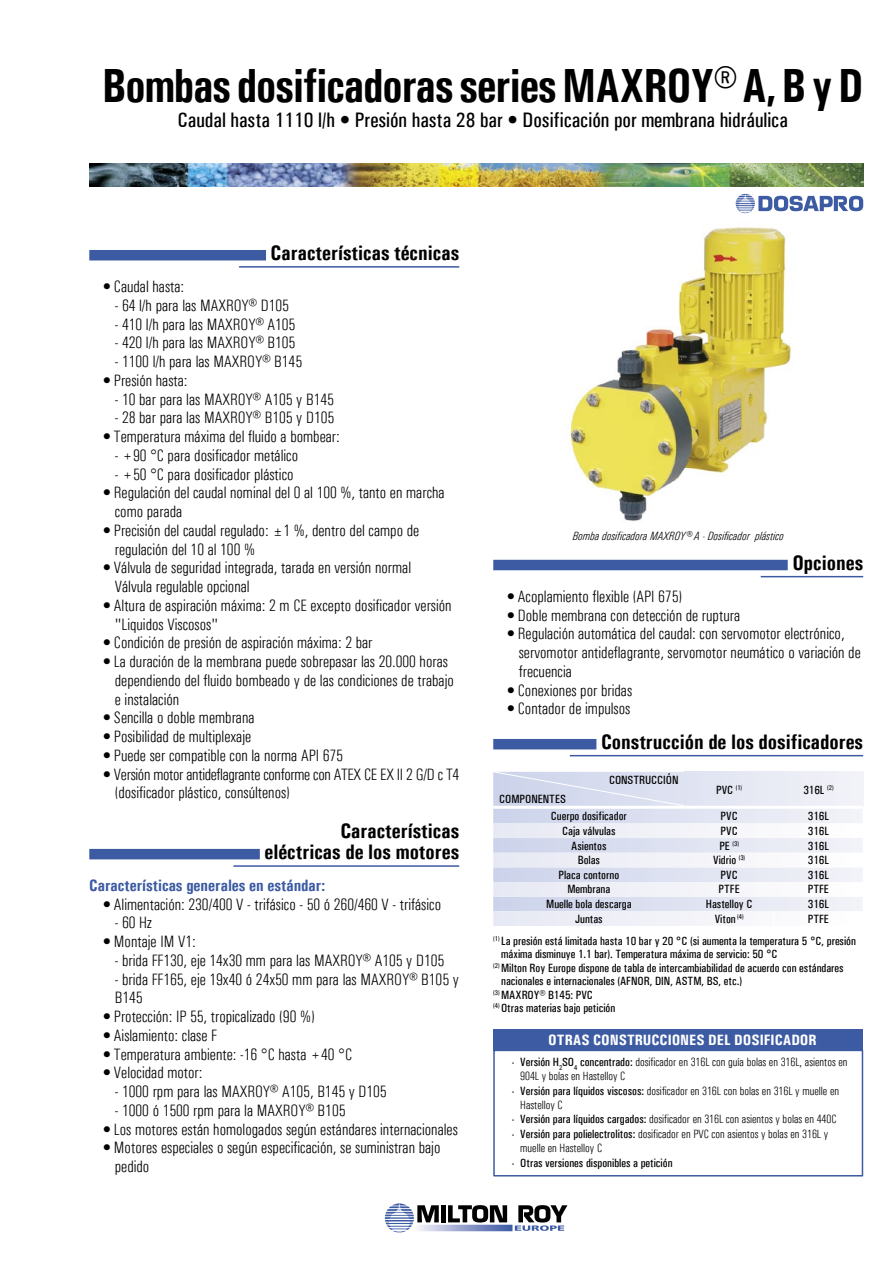
<style>
.page{position:relative;width:893px;height:1263px;background:#fff}
.page>*{position:absolute;margin:0;border:0;box-sizing:border-box;transform-origin:0 0}
.t1{font:700 48px "Univers Condensed";letter-spacing:-.02em;color:#000;scale:.95 1}
.t2{font:700 21px/21px "Univers Condensed";color:#000;text-align:right}
.t3{font:500 21px "Univers Condensed";color:#000}
.t4{font:300 condensed 16.5px/18.8px "Univers";color:#000}
.t5{font:300 condensed 16.5px/18.8px "Univers";letter-spacing:-.02em;color:#000}
.t6{font:700 16.5px "Univers Condensed";color:#3c5ba3}
.t7{font:700 15px "Univers Condensed";color:#fff;scale:1.04 1}
.t8{font:500 12px/22px "Univers Condensed";color:#000}
.t9{font:300 condensed 12px/14.4px "Univers";color:#000}
.t10{font:italic 300 condensed 12px "Univers";color:#000}
.t11{font:500 6.9px "Univers Condensed";color:#000}
.s1{font-size:12px}
.s2{font-family:"Univers Condensed";font-weight:500;font-stretch:normal}
</style>
<div class="page">
<img style="left:563px;top:227px;width:228px;height:294px">
<div style="left:89px;top:250px;width:177px;height:10px;background:#3c5ba3"></div>
<svg style="left:239px;top:266px;width:221px;height:2px"></svg>
<div style="left:89px;top:849px;width:171px;height:10px;background:#3c5ba3"></div>
<svg style="left:233px;top:865px;width:227px;height:2px"></svg>
<div style="left:493px;top:560px;width:295px;height:10px;background:#3c5ba3"></div>
<svg style="left:760px;top:575px;width:104px;height:3px"></svg>
<svg style="left:736px;top:194px;width:127px;height:19px"></svg>
<div style="left:493px;top:739px;width:103px;height:10px;background:#3c5ba3"></div>
<svg style="left:493px;top:772px;width:371px;height:154px"></svg>
<svg style="left:569px;top:754px;width:295px;height:3px"></svg>
<div style="left:493px;top:1029px;width:370px;height:21px;background:#3c5ba3"></div>
<div style="left:493px;top:1050px;width:370px;height:126px;border:2px solid #3c5ba3"></div>
<img style="left:89px;top:163px;width:774px;height:23px">
<svg style="left:385px;top:1203px;width:182px;height:29px"></svg>
<h1 class="t1" style="left:102px;top:56px;width:803px">Bombas dosificadoras series MAXROY® A, B y D</h1>
<p class="t3" style="left:177px;top:107px;width:612px">Caudal hasta 1110 l/h • Presión hasta 28 bar • Dosificación por membrana hidráulica</p>
<p class="t2" style="left:271px;top:243px;width:190px">Características técnicas</p>
<p class="t4" style="left:102px;top:277px;width:84px">•Caudal hasta:</p>
<p class="t4" style="left:115px;top:296px;width:176px">- 64 l/h para las MAXROY® D105</p>
<p class="t4" style="left:115px;top:315px;width:182px">- 410 l/h para las MAXROY® A105</p>
<p class="t4" style="left:115px;top:333px;width:182px">- 420 l/h para las MAXROY® B105</p>
<p class="t4" style="left:115px;top:352px;width:189px">- 1100 l/h para las MAXROY® B145</p>
<p class="t4" style="left:102px;top:371px;width:87px">•Presión hasta:</p>
<p class="t4" style="left:115px;top:390px;width:221px">- 10 bar para las MAXROY® A105 y B145</p>
<p class="t4" style="left:115px;top:408px;width:221px">- 28 bar para las MAXROY® B105 y D105</p>
<p class="t4" style="left:102px;top:427px;width:239px">•Temperatura máxima del fluido a bombear:</p>
<p class="t4" style="left:115px;top:446px;width:185px">- +90 °C para dosificador metálico</p>
<p class="t4" style="left:115px;top:465px;width:180px">- +50 °C para dosificador plástico</p>
<p class="t4" style="left:115px;top:483px;width:331px;text-indent:-13px">•Regulación del caudal nominal del 0 al 100 %, tanto en marcha como parada</p>
<p class="t4" style="left:115px;top:521px;width:306px;text-indent:-13px">•Precisión del caudal regulado: ±1 %, dentro del campo de regulación del 10 al 100 %</p>
<p class="t4" style="left:115px;top:558px;width:298px;text-indent:-13px">•Válvula de seguridad integrada, tarada en versión normal<br>Válvula regulable opcional</p>
<p class="t4" style="left:115px;top:596px;width:338px;text-indent:-13px">•Altura de aspiración máxima: 2 m CE excepto dosificador versión "Liquidos Viscosos"</p>
<p class="t4" style="left:102px;top:633px;width:272px">•Condición de presión de aspiración máxima: 2 bar</p>
<p class="t4" style="left:115px;top:652px;width:341px;text-indent:-13px">•La duración de la membrana puede sobrepasar las 20.000 horas dependiendo del fluido bombeado y de las condiciones de trabajo e instalación</p>
<p class="t4" style="left:102px;top:708px;width:154px">•Sencilla o doble membrana</p>
<p class="t4" style="left:102px;top:727px;width:151px">•Posibilidad de multiplexaje</p>
<p class="t4" style="left:102px;top:746px;width:242px">•Puede ser compatible con la norma API 675</p>
<p class="t5" style="left:115px;top:765px;width:346px;text-indent:-13px">•Versión motor antideflagrante conforme con ATEX CE EX II 2 G/D c T4 (dosificador plástico, consúltenos)</p>
<p class="t2" style="left:264px;top:820px;width:196px">Características eléctricas de los motores</p>
<p class="t6" style="left:89px;top:875px;width:237px">Características generales en estándar:</p>
<p class="t4" style="left:102px;top:895px;width:341px">•Alimentación: 230/400 V - trifásico - 50 ó 260/460 V - trifásico</p>
<p class="t4" style="left:115px;top:913px;width:38px">- 60 Hz</p>
<p class="t4" style="left:102px;top:932px;width:95px">•Montaje IM V1:</p>
<p class="t4" style="left:115px;top:951px;width:331px">- brida FF130, eje 14x30 mm para las MAXROY® A105 y D105</p>
<p class="t4" style="left:115px;top:970px;width:345px">- brida FF165, eje 19x40 ó 24x50 mm para las MAXROY® B105 y<br>B145</p>
<p class="t4" style="left:102px;top:1007px;width:214px">•Protección: IP 55, tropicalizado (90 %)</p>
<p class="t4" style="left:102px;top:1026px;width:116px">•Aislamiento: clase F</p>
<p class="t4" style="left:102px;top:1045px;width:251px">•Temperatura ambiente: -16 °C hasta +40 °C</p>
<p class="t4" style="left:102px;top:1063px;width:102px">•Velocidad motor:</p>
<p class="t4" style="left:115px;top:1082px;width:273px">- 1000 rpm para las MAXROY® A105, B145 y D105</p>
<p class="t4" style="left:115px;top:1101px;width:232px">- 1000 ó 1500 rpm para la MAXROY® B105</p>
<p class="t4" style="left:102px;top:1120px;width:357px">•Los motores están homologados según estándares internacionales</p>
<p class="t4" style="left:115px;top:1138px;width:327px;text-indent:-13px">•Motores especiales o según especificación, se suministran bajo pedido</p>
<p class="t10" style="left:573px;top:529px;width:213px">Bomba dosificadora MAXROY® A - Dosificador plástico</p>
<p class="t2" style="left:792px;top:552px;width:72px">Opciones</p>
<p class="t4" style="left:506px;top:587px;width:178px">•Acoplamiento flexible (API 675)</p>
<p class="t4" style="left:506px;top:606px;width:236px">•Doble membrana con detección de ruptura</p>
<p class="t4" style="left:519px;top:624px;width:344px;text-indent:-13px">•Regulación automática del caudal: con servomotor electrónico, servomotor antideflagrante, servomotor neumático o variación de frecuencia</p>
<p class="t4" style="left:506px;top:681px;width:128px">•Conexiones por bridas</p>
<p class="t4" style="left:506px;top:699px;width:126px">•Contador de impulsos</p>
<p class="t2" style="left:601px;top:732px;width:264px">Construcción de los dosificadores</p>
<p class="t8" style="left:609px;top:769px;width:71px">CONSTRUCCIÓN</p>
<p class="t8" style="left:499px;top:788px;width:68px">COMPONENTES</p>
<p class="t8" style="left:716px;top:779px;width:27px">PVC <sup>(1)</sup></p>
<p class="t8" style="left:803px;top:779px;width:32px">316L <sup>(2)</sup></p>
<p class="t8" style="left:551px;top:805px;width:77px">Cuerpo dosificador</p>
<p class="t8" style="left:721px;top:805px;width:19px">PVC</p>
<p class="t8" style="left:808px;top:805px;width:23px">316L</p>
<p class="t8" style="left:562px;top:820px;width:55px">Caja válvulas</p>
<p class="t8" style="left:721px;top:820px;width:19px">PVC</p>
<p class="t8" style="left:808px;top:820px;width:23px">316L</p>
<p class="t8" style="left:571px;top:834px;width:37px">Asientos</p>
<p class="t11" style="left:719px;top:839px;width:21px"><span class="s1">PE</span> (3)</p>
<p class="t8" style="left:808px;top:834px;width:23px">316L</p>
<p class="t8" style="left:578px;top:849px;width:24px">Bolas</p>
<p class="t8" style="left:713px;top:849px;width:33px">Vidrio <sup>(3)</sup></p>
<p class="t8" style="left:808px;top:849px;width:23px">316L</p>
<p class="t8" style="left:559px;top:864px;width:62px">Placa contorno</p>
<p class="t8" style="left:721px;top:864px;width:19px">PVC</p>
<p class="t8" style="left:808px;top:864px;width:23px">316L</p>
<p class="t8" style="left:567px;top:878px;width:44px">Membrana</p>
<p class="t8" style="left:718px;top:878px;width:23px">PTFE</p>
<p class="t8" style="left:808px;top:878px;width:23px">PTFE</p>
<p class="t8" style="left:546px;top:893px;width:87px">Muelle bola descarga</p>
<p class="t8" style="left:706px;top:893px;width:48px">Hastelloy C</p>
<p class="t8" style="left:808px;top:893px;width:23px">316L</p>
<p class="t8" style="left:575px;top:908px;width:29px">Juntas</p>
<p class="t8" style="left:715px;top:908px;width:30px">Viton <sup>(4)</sup></p>
<p class="t8" style="left:493px;top:908px;width:364px;text-indent:315px">PTFE<br><sup>(1)</sup> La presión está limitada hasta 10 bar y 20 °C (si aumenta la temperatura 5 °C, presión</p>
<p class="t8" style="left:501px;top:943px;width:278px">máxima disminuye 1.1 bar). Temperatura máxima de servicio: 50 °C</p>
<p class="t8" style="left:493px;top:957px;width:352px"><sup>(2)</sup> Milton Roy Europe dispone de tabla de intercambiabilidad de acuerdo con estándares</p>
<p class="t8" style="left:501px;top:970px;width:242px">nacionales e internacionales (AFNOR, DIN, ASTM, BS, etc.)</p>
<p class="t8" style="left:493px;top:984px;width:101px"><sup>(3)</sup> MAXROY® B145: PVC</p>
<p class="t8" style="left:493px;top:997px;width:124px"><sup>(4)</sup> Otras materias bajo petición</p>
<p class="t7" style="left:548px;top:1030px;width:259px">OTRAS CONSTRUCCIONES DEL DOSIFICADOR</p>
<p class="t9" style="left:520px;top:1054px;width:329px;text-indent:-9px"><span class="s2">- Versión H</span><sub>2</sub><span class="s2">SO</span><sub>4</sub> <span class="s2">concentrado:</span> dosificador en 316L con guía bolas en 316L, asientos en<br>904L y bolas en Hastelloy C</p>
<p class="t9" style="left:520px;top:1083px;width:320px;text-indent:-9px"><span class="s2">- Versión para líquidos viscosos:</span> dosificador en 316L con bolas en 316L y muelle en<br>Hastelloy C</p>
<p class="t9" style="left:512px;top:1112px;width:326px"><span class="s2">- Versión para líquidos cargados:</span> dosificador en 316L con asientos y bolas en 440C</p>
<p class="t9" style="left:520px;top:1126px;width:309px;text-indent:-9px"><span class="s2">- Versión para polielectrolitos:</span> dosificador en PVC con asientos y bolas en 316L y muelle en Hastelloy C</p>
<p class="t8" style="left:512px;top:1151px;width:162px">- Otras versiones disponibles a petición</p>
</div>
